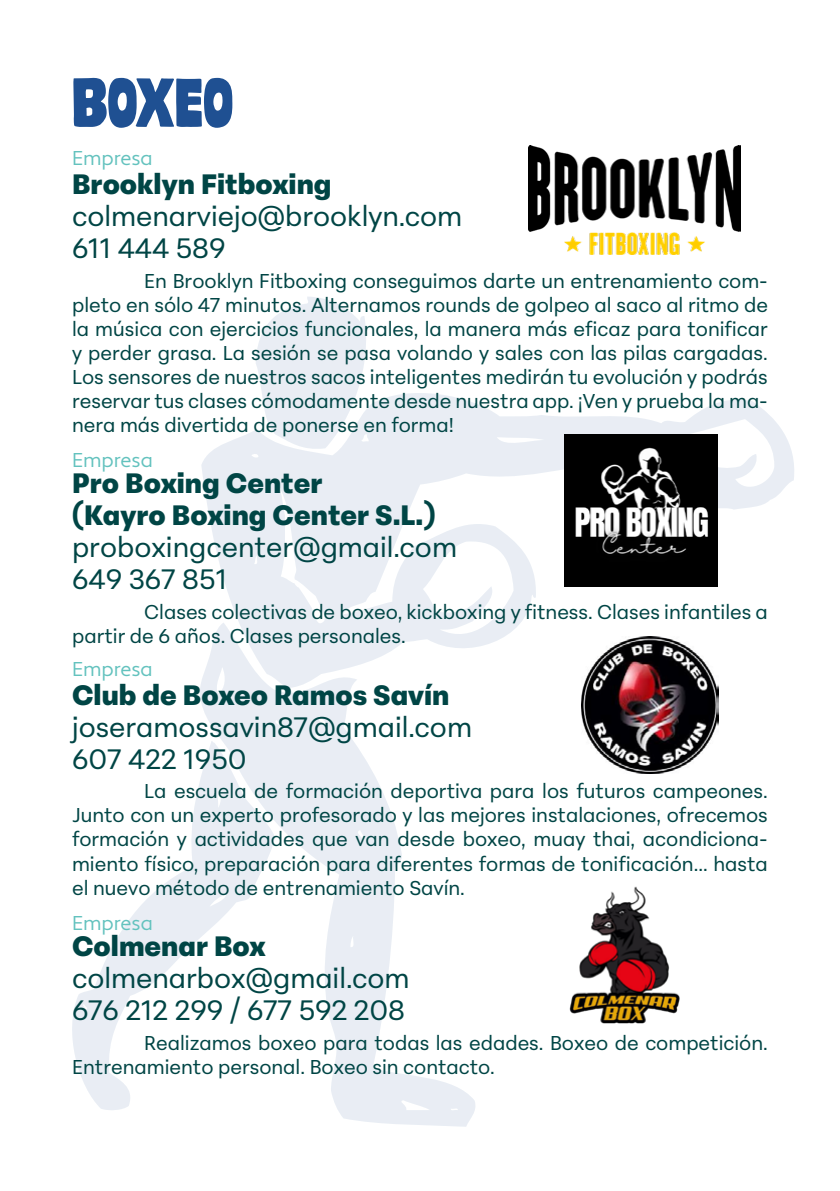
<style>
.page{position:relative;width:840px;height:1191px;background:#fff}
.page>*{position:absolute;margin:0;border:0;box-sizing:border-box;transform-origin:0 0}
.t1{font:900 66px "Mudstone Sans";letter-spacing:-.01em;color:#1f5092}
.t2{font:28px "Peridot PE Variable";color:#004545}
.t3{font:20px/24px "Peridot PE Variable";color:#004545;text-align:justify}
.t4{font:20px "Apertura";color:#63c2be}
</style>
<div class="page">
<svg style="left:256px;top:297px;width:110px;height:86px"></svg>
<svg style="left:201px;top:383px;width:593px;height:305px"></svg>
<svg style="left:200px;top:622px;width:278px;height:504px"></svg>
<svg style="left:72px;top:740px;width:203px;height:371px"></svg>
<img style="left:569px;top:886px;width:111px;height:138px">
<img style="left:528px;top:145px;width:212px;height:110px">
<img style="left:581px;top:637px;width:137px;height:136px">
<img style="left:564px;top:434px;width:153px;height:152px">
<p class="t1" style="left:72px;top:61px;width:163px">BOXEO</p>
<p class="t4" style="left:72px;top:146px;width:82px">Empresa</p>
<p class="t2" style="left:72px;top:161px;width:261px">Brooklyn Fitboxing</p>
<p class="t2" style="left:72px;top:193px;width:391px">colmenarviejo@brooklyn.com</p>
<p class="t2" style="left:72px;top:225px;width:155px">611 444 589</p>
<p class="t3" style="left:72px;top:267px;width:697px;text-indent:72px">En Brooklyn Fitboxing conseguimos darte un entrenamiento com&shy;pleto en sólo 47 minutos. Alternamos rounds de golpeo al saco al ritmo de la música con ejercicios funcionales, la manera más eficaz para tonificar y perder grasa. La sesión se pasa volando y sales con las pilas cargadas.<br>Los sensores de nuestros sacos inteligentes medirán tu evolución y podrás reservar tus clases cómodamente desde nuestra app. ¡Ven y prueba la ma&shy;nera más divertida de ponerse en forma!</p>
<p class="t2" style="left:72px;top:461px;width:252px">Pro Boxing Center</p>
<p class="t2" style="left:72px;top:493px;width:365px">(Kayro Boxing Center S.L.)</p>
<p class="t2" style="left:72px;top:525px;width:386px">proboxingcenter@gmail.com</p>
<p class="t2" style="left:72px;top:557px;width:157px">649 367 851</p>
<p class="t3" style="left:72px;top:598px;width:697px;text-indent:72px">Clases colectivas de boxeo, kickboxing y fitness. Clases infantiles a partir de 6 años. Clases personales.</p>
<p class="t2" style="left:72px;top:672px;width:378px">Club de Boxeo Ramos Savín</p>
<p class="t2" style="left:72px;top:704px;width:401px">joseramossavin87@gmail.com</p>
<p class="t2" style="left:72px;top:736px;width:176px">607 422 1950</p>
<p class="t3" style="left:72px;top:777px;width:697px;text-indent:72px">La escuela de formación deportiva para los futuros campeones.<br>Junto con un experto profesorado y las mejores instalaciones, ofrecemos formación y actividades que van desde boxeo, muay thai, acondiciona&shy;miento físico, preparación para diferentes formas de tonificación... hasta el nuevo método de entrenamiento Savín.</p>
<p class="t4" style="left:72px;top:448px;width:82px">Empresa</p>
<p class="t4" style="left:72px;top:657px;width:82px">Empresa</p>
<p class="t4" style="left:72px;top:910px;width:82px">Empresa</p>
<p class="t2" style="left:72px;top:923px;width:195px">Colmenar Box</p>
<p class="t2" style="left:72px;top:955px;width:339px">colmenarbox@gmail.com</p>
<p class="t2" style="left:72px;top:987px;width:334px">676 212 299 / 677 592 208</p>
<p class="t3" style="left:72px;top:1029px;width:697px;text-indent:72px">Realizamos boxeo para todas las edades. Boxeo de competición.<br>Entrenamiento personal. Boxeo sin contacto.</p>
</div>
